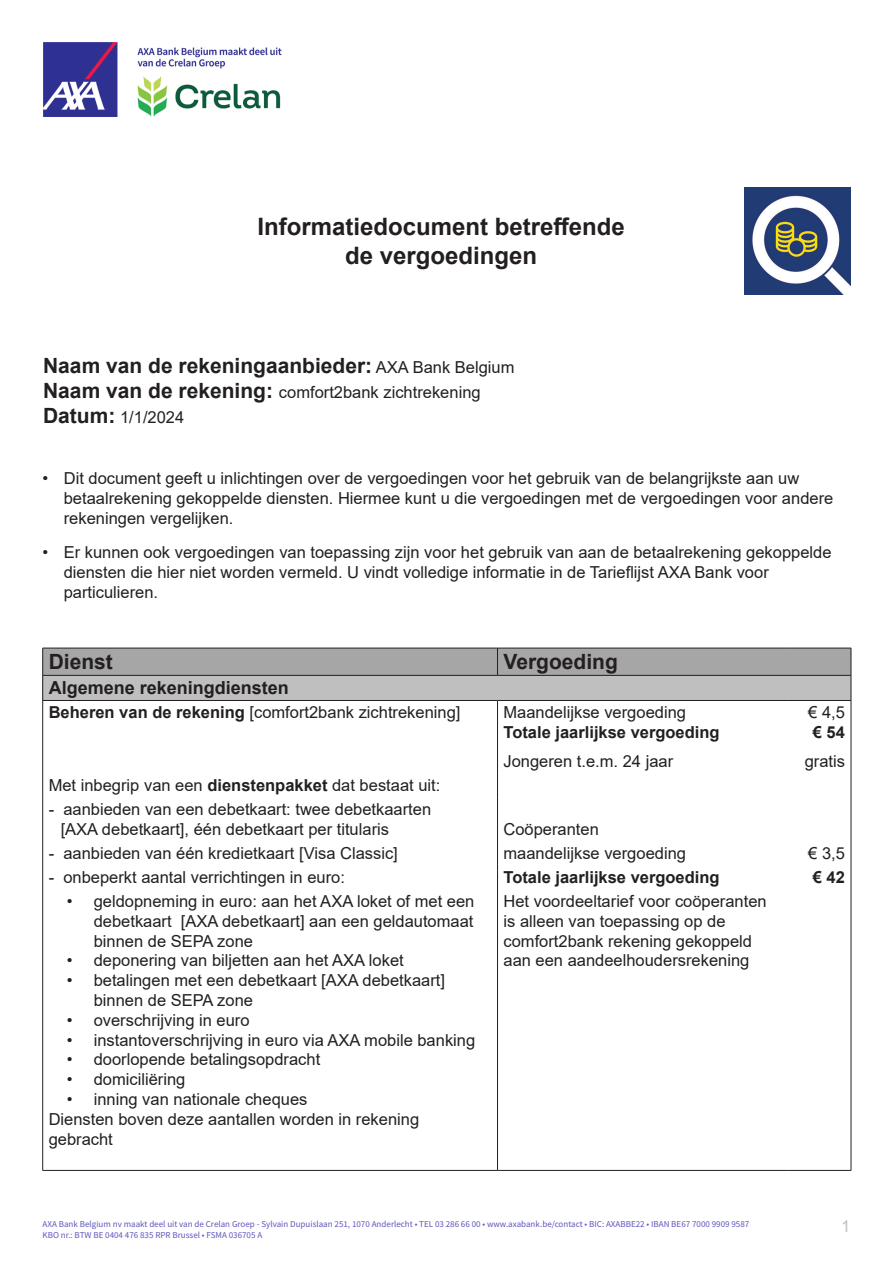
<style>
.page{position:relative;width:893px;height:1263px;background:#fff}
.page>*{position:absolute;margin:0;border:0;box-sizing:border-box;transform-origin:0 0}
.t1{font:700 24px "Arial";color:#231f20}
._02_-_Titre_bleu{font:700 21px "Arial";color:#231f20}
._02_-_Titre_bleu-2{font:700 18px "Arial";color:#231f20}
._02_-_Titre_bleu-3{font:16.5px/19.8px "Arial";color:#231f20}
._02_-_Titre_bleu-4{font:700 16.5px "Arial";color:#231f20}
._01_-_Body___interli{font:16.5px "Arial";color:#231f20}
.t2{font:16.5px "Arial";color:#bfbfbf}
.t3{font:9px "Source Sans Pro";color:#5e56bd}
.s1{font-weight:400;font-size:16.5px}
.s2{font-weight:700;font-size:21px}
.s3{font-weight:700}
</style>
<div class="page">
<img style="left:744px;top:188px;width:106px;height:106px">
<svg style="left:42px;top:648px;width:810px;height:52px;background:#adadad"></svg>
<hr style="left:497px;top:675px;width:291px;height:1px;background:#231f20">
<hr style="left:788px;top:675px;width:63px;height:1px;background:#231f20">
<hr style="left:43px;top:700px;width:454px;height:1px;background:#231f20">
<hr style="left:42px;top:701px;width:1px;height:72px;background:#231f20">
<hr style="left:497px;top:700px;width:291px;height:1px;background:#231f20">
<hr style="left:497px;top:701px;width:1px;height:72px;background:#231f20">
<hr style="left:788px;top:700px;width:63px;height:1px;background:#231f20">
<hr style="left:851px;top:701px;width:1px;height:72px;background:#231f20">
<svg style="left:42px;top:773px;width:1px;height:24px"></svg>
<svg style="left:497px;top:773px;width:1px;height:24px"></svg>
<svg style="left:851px;top:773px;width:1px;height:24px"></svg>
<hr style="left:42px;top:797px;width:1px;height:44px;background:#231f20">
<hr style="left:497px;top:797px;width:1px;height:44px;background:#231f20">
<hr style="left:851px;top:797px;width:1px;height:44px;background:#231f20">
<svg style="left:42px;top:841px;width:1px;height:48px"></svg>
<svg style="left:497px;top:841px;width:1px;height:48px"></svg>
<svg style="left:851px;top:841px;width:1px;height:48px"></svg>
<hr style="left:42px;top:889px;width:1px;height:281px;background:#231f20">
<hr style="left:497px;top:889px;width:1px;height:281px;background:#231f20">
<hr style="left:851px;top:889px;width:1px;height:281px;background:#231f20">
<hr style="left:43px;top:1170px;width:454px;height:1px;background:#231f20">
<hr style="left:497px;top:1170px;width:291px;height:1px;background:#231f20">
<hr style="left:788px;top:1170px;width:63px;height:1px;background:#231f20">
<img style="left:43px;top:43px;width:239px;height:74px">
<p class="t1" style="left:257px;top:210px;width:369px">Informatiedocument betreffende</p>
<p class="t1" style="left:345px;top:239px;width:194px">de vergoedingen</p>
<p class="_02_-_Titre_bleu" style="left:43px;top:350px;width:473px">Naam van de rekeningaanbieder: <span class="s1">AXA Bank Belgium</span></p>
<p class="_02_-_Titre_bleu-3" style="left:43px;top:382px;width:439px"><span class="s2">Naam van de rekening:</span> comfort2bank zichtrekening</p>
<p class="_02_-_Titre_bleu-3" style="left:43px;top:407px;width:143px"><span class="s2">Datum:</span> 1/1/2024</p>
<p class="_02_-_Titre_bleu-3" style="left:64px;top:468px;width:771px;text-indent:-21px">• Dit document geeft u inlichtingen over de vergoedingen voor het gebruik van de belangrijkste aan uw betaalrekening gekoppelde diensten. Hiermee kunt u die vergoedingen met de vergoedingen voor andere rekeningen vergelijken.</p>
<p class="_02_-_Titre_bleu-3" style="left:64px;top:543px;width:769px;text-indent:-21px">• Er kunnen ook vergoedingen van toepassing zijn voor het gebruik van aan de betaalrekening gekoppelde diensten die hier niet worden vermeld. U vindt volledige informatie in de Tarieflijst AXA Bank voor particulieren.</p>
<p class="_02_-_Titre_bleu" style="left:49px;top:647px;width:66px">Dienst</p>
<p class="_02_-_Titre_bleu" style="left:503px;top:647px;width:116px">Vergoeding</p>
<p class="_02_-_Titre_bleu-2" style="left:49px;top:675px;width:242px">Algemene rekeningdiensten</p>
<p class="_02_-_Titre_bleu-3" style="left:49px;top:703px;width:413px"><span class="s3">Beheren van de rekening</span> [comfort2bank zichtrekening]</p>
<p class="_02_-_Titre_bleu-3" style="left:503px;top:703px;width:184px">Maandelijkse vergoeding</p>
<p class="_02_-_Titre_bleu-4" style="left:503px;top:721px;width:218px">Totale jaarlijkse vergoeding</p>
<p class="_02_-_Titre_bleu-3" style="left:503px;top:751px;width:171px">Jongeren t.e.m. 24 jaar</p>
<p class="_02_-_Titre_bleu-3" style="left:49px;top:775px;width:393px">Met inbegrip van een <span class="s3">dienstenpakket</span> dat bestaat uit:</p>
<p class="_02_-_Titre_bleu-3" style="left:61px;top:799px;width:372px;text-indent:-12px">- aanbieden van een debetkaart: twee debetkaarten [AXA debetkaart], één debetkaart per titularis</p>
<p class="_01_-_Body___interli" style="left:503px;top:818px;width:97px">Coöperanten</p>
<p class="_02_-_Titre_bleu-3" style="left:808px;top:703px;width:38px">€ 4,5</p>
<p class="_02_-_Titre_bleu-4" style="left:813px;top:721px;width:34px">€ 54</p>
<p class="_02_-_Titre_bleu-3" style="left:805px;top:751px;width:42px">gratis</p>
<p class="_02_-_Titre_bleu-3" style="left:49px;top:843px;width:351px">- aanbieden van één kredietkaart [Visa Classic]</p>
<p class="_02_-_Titre_bleu-3" style="left:503px;top:843px;width:184px">maandelijkse vergoeding</p>
<p class="_02_-_Titre_bleu-3" style="left:808px;top:843px;width:38px">€ 3,5</p>
<p class="_02_-_Titre_bleu-3" style="left:49px;top:867px;width:298px">- onbeperkt aantal verrichtingen in euro:</p>
<p class="_02_-_Titre_bleu-4" style="left:503px;top:865px;width:218px">Totale jaarlijkse vergoeding</p>
<p class="_02_-_Titre_bleu-4" style="left:813px;top:865px;width:34px">€ 42</p>
<p class="_02_-_Titre_bleu-3" style="left:94px;top:891px;width:382px;text-align:justify;text-indent:-27px">• geldopneming in euro: aan het AXA loket of met een debetkaart [AXA debetkaart] aan een geldautomaat binnen de SEPA zone</p>
<p class="_02_-_Titre_bleu-3" style="left:67px;top:950px;width:339px">• deponering van biljetten aan het AXA loket</p>
<p class="_02_-_Titre_bleu-3" style="left:94px;top:970px;width:353px;text-indent:-27px">• betalingen met een debetkaart [AXA debetkaart] binnen de SEPA zone</p>
<p class="_02_-_Titre_bleu-3" style="left:67px;top:1010px;width:184px">• overschrijving in euro</p>
<p class="_02_-_Titre_bleu-3" style="left:67px;top:1030px;width:410px">• instantoverschrijving in euro via AXA mobile banking</p>
<p class="_02_-_Titre_bleu-3" style="left:67px;top:1049px;width:255px">• doorlopende betalingsopdracht</p>
<p class="_02_-_Titre_bleu-3" style="left:67px;top:1069px;width:120px">• domiciliëring</p>
<p class="_02_-_Titre_bleu-3" style="left:67px;top:1089px;width:242px">• inning van nationale cheques</p>
<p class="_02_-_Titre_bleu-3" style="left:49px;top:1109px;width:372px">Diensten boven deze aantallen worden in rekening gebracht</p>
<p class="_02_-_Titre_bleu-3" style="left:503px;top:891px;width:265px">Het voordeeltarief voor coöperanten</p>
<p class="_02_-_Titre_bleu-3" style="left:503px;top:911px;width:223px">is alleen van toepassing op de</p>
<p class="_02_-_Titre_bleu-3" style="left:503px;top:931px;width:250px">comfort2bank rekening gekoppeld aan een aandeelhoudersrekening</p>
<p class="t3" style="left:43px;top:1218px;width:708px">AXA Bank Belgium nv maakt deel uit van de Crelan Groep - Sylvain Dupuislaan 251, 1070 Anderlecht • TEL 03 286 66 00 • www.axabank.be/contact • BIC: AXABBE22 • IBAN BE67 7000 9909 9587</p>
<p class="t3" style="left:43px;top:1229px;width:221px">KBO nr.: BTW BE 0404 476 835 RPR Brussel • FSMA 036705 A</p>
<p class="t2" style="left:841px;top:1215px;width:11px">1</p>
</div>
